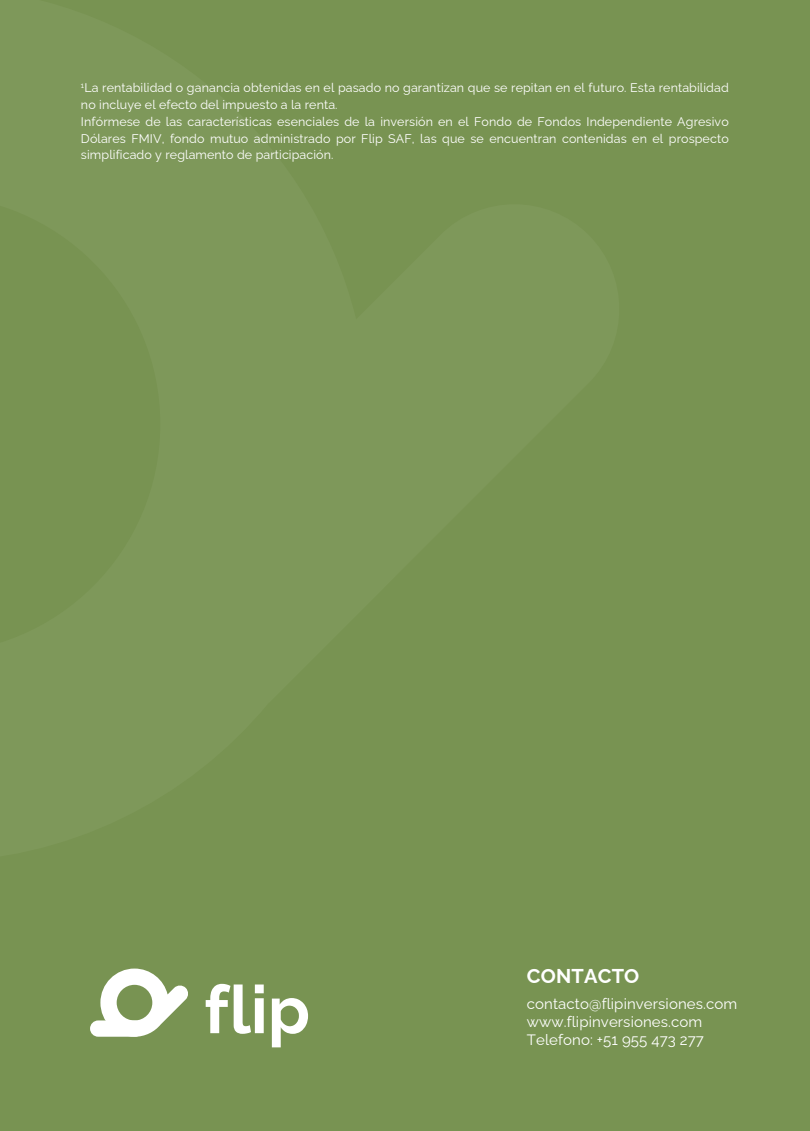
<style>
.page{position:relative;width:810px;height:1131px;background:#789352}
.page>*{position:absolute;margin:0;border:0;box-sizing:border-box;transform-origin:0 0}
.t1{font:700 20px "Raleway";letter-spacing:.01em;color:#fff}
.t2{font:15px/17.8px "Raleway";letter-spacing:.005em;color:#fff}
.t3{font:12.5px/16.9px "Raleway";letter-spacing:.01em;color:#fff}
.t4{font:7.5px "Raleway";color:#fff}
</style>
<div class="page">
<div style="left:90px;top:1020px;width:53px;height:16px;background:#fff;border-radius:8px"></div>
<svg style="left:206px;top:984px;width:58px;height:50px"></svg>
<svg style="left:272px;top:998px;width:36px;height:49px"></svg>
<svg style="left:100px;top:968px;width:88px;height:68px"></svg>
<p class="t3" style="left:81px;top:79px;width:649px">La rentabilidad o ganancia obtenidas en el pasado no garantizan que se repitan en el futuro. Esta rentabilidad no incluye el efecto del impuesto a la renta.</p>
<p class="t3" style="left:81px;top:113px;width:649px;text-align:justify">Infórmese de las características esenciales de la inversión en el Fondo de Fondos Independiente Agresivo Dólares FMIV, fondo mutuo administrado por Flip SAF, las que se encuentran contenidas en el prospecto simplificado y reglamento de participación.</p>
<p class="t4" style="left:81px;top:81px;width:5px">1</p>
<p class="t1" style="left:527px;top:964px;width:114px">CONTACTO</p>
<p class="t2" style="left:527px;top:994px;width:212px">contacto@flipinversiones.com www.flipinversiones.com<br>Telefono: +51 955 473 277</p>
</div>
